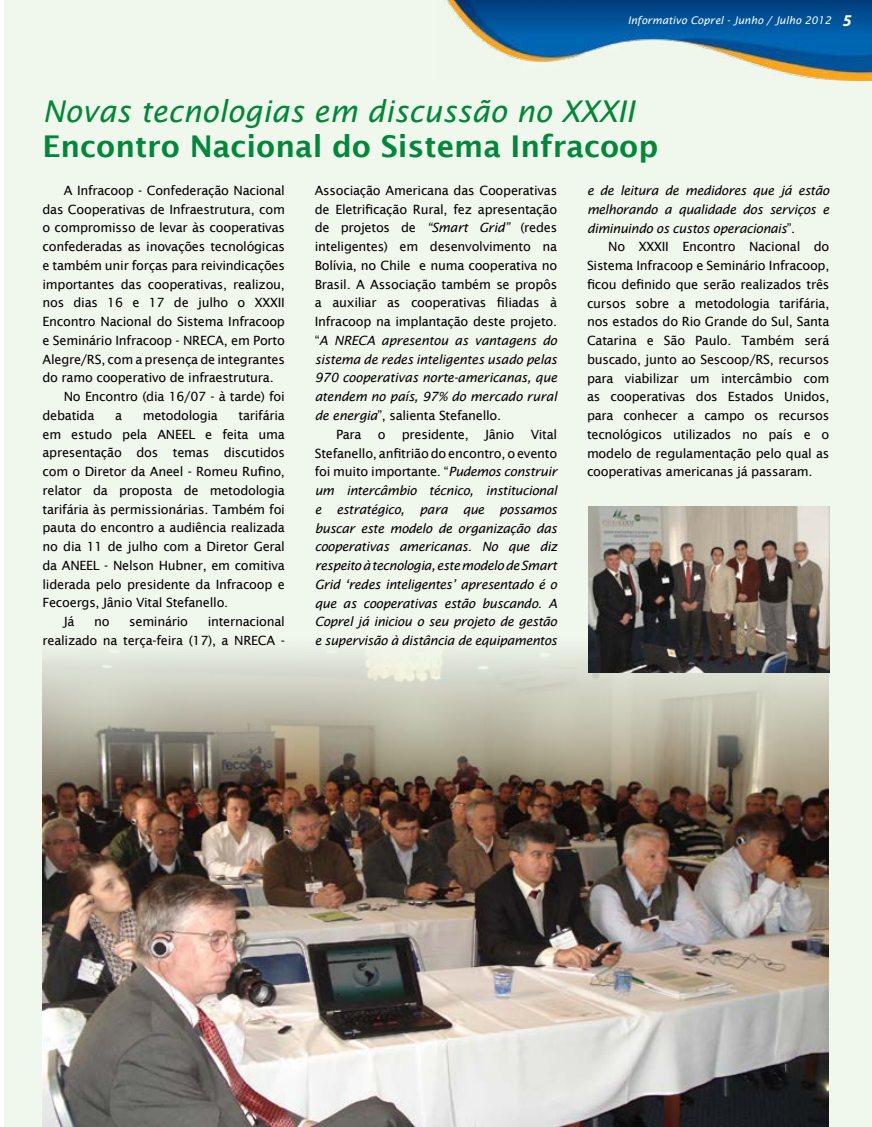
<style>
.page{position:relative;width:872px;height:1127px;background:#fff}
.page>*{position:absolute;margin:0;border:0;box-sizing:border-box;transform-origin:0 0}
.t1{font:italic 30px "Lucida Sans";color:#008739}
.t2{font:600 30px "Lucida Sans";color:#008739}
.t3{font:12.75px/18.8px "Lucida Sans";letter-spacing:-.02em;color:#000;text-align:right}
.t4{font:italic 12.75px/18.8px "Lucida Sans";letter-spacing:-.02em;color:#000;text-align:justify}
.t5{font:italic 10.5px "Lucida Sans";color:#fcfcfc}
.s1{font-family:"Myriad Pro";font-weight:700;font-size:16.5px;color:#fff}
.s2{font-style:italic}
.s3{font-style:normal}
</style>
<div class="page">
<div style="left:4px;top:0;width:868px;height:1127px;background:#f0f7ec"></div>
<img style="left:43px;top:651px;width:785px;height:476px">
<img style="left:444px;top:0;width:428px;height:81px">
<img style="left:588px;top:506px;width:241px;height:166px">
<p class="t5" style="left:628px;top:14px;width:225px">Informativo Coprel - Junho / Julho 2012 <span class="s1">5</span></p>
<h1 class="t1" style="left:43px;top:94px;width:593px">Novas tecnologias em discussão no XXXII</h1>
<h1 class="t2" style="left:43px;top:129px;width:617px">Encontro Nacional do Sistema Infracoop</h1>
<p class="t3" style="left:64px;top:181px;width:223px">A Infracoop - Confederação Nacional</p>
<p class="t3" style="left:43px;top:200px;width:244px">das Cooperativas de Infraestrutura, com</p>
<p class="t3" style="left:43px;top:218px;width:244px">o compromisso de levar às cooperativas</p>
<p class="t3" style="left:43px;top:237px;width:244px">confederadas as inovações tecnológicas</p>
<p class="t3" style="left:43px;top:256px;width:244px">e também unir forças para reivindicações</p>
<p class="t3" style="left:43px;top:275px;width:244px">importantes das cooperativas, realizou,</p>
<p class="t3" style="left:43px;top:293px;width:244px">nos dias 16 e 17 de julho o XXXII</p>
<p class="t3" style="left:43px;top:312px;width:244px">Encontro Nacional do Sistema Infracoop</p>
<p class="t3" style="left:43px;top:331px;width:244px">e Seminário Infracoop - NRECA, em Porto</p>
<p class="t3" style="left:43px;top:350px;width:244px">Alegre/RS, com a presença de integrantes</p>
<p class="t3" style="left:43px;top:368px;width:233px">do ramo cooperativo de infraestrutura.</p>
<p class="t3" style="left:64px;top:387px;width:223px">No Encontro (dia 16/07 - à tarde) foi</p>
<p class="t3" style="left:43px;top:406px;width:53px">debatida</p>
<p class="t3" style="left:115px;top:406px;width:9px">a</p>
<p class="t3" style="left:143px;top:406px;width:77px">metodologia</p>
<p class="t3" style="left:238px;top:406px;width:48px">tarifária</p>
<p class="t3" style="left:43px;top:425px;width:244px">em estudo pela ANEEL e feita uma</p>
<p class="t3" style="left:43px;top:443px;width:244px">apresentação dos temas discutidos</p>
<p class="t3" style="left:43px;top:462px;width:244px">com o Diretor da Aneel - Romeu Rufino,</p>
<p class="t3" style="left:43px;top:481px;width:244px">relator da proposta de metodologia</p>
<p class="t3" style="left:43px;top:500px;width:244px">tarifária às permissionárias. Também foi</p>
<p class="t3" style="left:43px;top:518px;width:244px">pauta do encontro a audiência realizada</p>
<p class="t3" style="left:43px;top:537px;width:244px">no dia 11 de julho com a Diretor Geral</p>
<p class="t3" style="left:43px;top:556px;width:244px">da ANEEL - Nelson Hubner, em comitiva</p>
<p class="t3" style="left:43px;top:575px;width:244px">liderada pelo presidente da Infracoop e</p>
<p class="t3" style="left:43px;top:593px;width:187px">Fecoergs, Jânio Vital Stefanello.</p>
<p class="t3" style="left:64px;top:612px;width:12px">Já</p>
<p class="t3" style="left:94px;top:612px;width:17px">no</p>
<p class="t3" style="left:129px;top:612px;width:60px">seminário</p>
<p class="t3" style="left:315px;top:181px;width:244px">Associação Americana das Cooperativas</p>
<p class="t3" style="left:315px;top:200px;width:244px">de Eletrificação Rural, fez apresentação</p>
<p class="t3" style="left:315px;top:218px;width:244px">de projetos de <span class="s2">“Smart Grid”</span> (redes</p>
<p class="t3" style="left:315px;top:237px;width:244px">inteligentes) em desenvolvimento na</p>
<p class="t3" style="left:315px;top:256px;width:244px">Bolívia, no Chile e numa cooperativa no</p>
<p class="t3" style="left:315px;top:275px;width:244px">Brasil. A Associação também se propôs</p>
<p class="t3" style="left:315px;top:293px;width:244px">a auxiliar as cooperativas filiadas à</p>
<p class="t3" style="left:315px;top:312px;width:244px">Infracoop na implantação deste projeto.</p>
<p class="t4" style="left:315px;top:331px;width:244px"><span class="s3">“</span>A NRECA apresentou as vantagens do</p>
<p class="t4" style="left:315px;top:350px;width:244px">sistema de redes inteligentes usado pelas</p>
<p class="t4" style="left:315px;top:368px;width:244px">970 cooperativas norte-americanas, que</p>
<p class="t4" style="left:315px;top:387px;width:244px">atendem no país, 97% do mercado rural</p>
<p class="t3" style="left:315px;top:406px;width:188px"><span class="s2">de energia</span>”, salienta Stefanello.</p>
<p class="t3" style="left:336px;top:425px;width:27px">Para</p>
<p class="t3" style="left:378px;top:425px;width:9px">o</p>
<p class="t3" style="left:402px;top:425px;width:68px">presidente,</p>
<p class="t3" style="left:485px;top:425px;width:31px">Jânio</p>
<p class="t4" style="left:587px;top:181px;width:244px">e de leitura de medidores que já estão melhorando a qualidade dos serviços e diminuindo os custos operacionais<span class="s3">”.</span></p>
<p class="t3" style="left:587px;top:237px;width:244px;text-align:justify;text-indent:21px">No XXXII Encontro Nacional do Sistema Infracoop e Seminário Infracoop, ficou definido que serão realizados três cursos sobre a metodologia tarifária, nos estados do Rio Grande do Sul, Santa Catarina e São Paulo. Também será buscado, junto ao Sescoop/RS, recursos para viabilizar um intercâmbio com as cooperativas dos Estados Unidos, para conhecer a campo os recursos tecnológicos utilizados no país e o modelo de regulamentação pelo qual as cooperativas americanas já passaram.</p>
<p class="t4" style="left:315px;top:425px;width:244px;text-indent:216px"><span class="s3">Vital Stefanello, anfitrião do encontro, o evento foi muito importante. “</span>Pudemos construir um intercâmbio técnico, institucional e estratégico, para que possamos buscar este modelo de organização das cooperativas americanas. No que diz respeito à tecnologia, este modelo de Smart Grid ‘redes inteligentes’ apresentado é o que as cooperativas estão buscando. A Coprel já iniciou o seu projeto de gestão e supervisão à distância de equipamentos</p>
<p class="t3" style="left:43px;top:612px;width:244px">internacional<br>realizado na terça-feira (17), a NRECA -</p>
</div>
